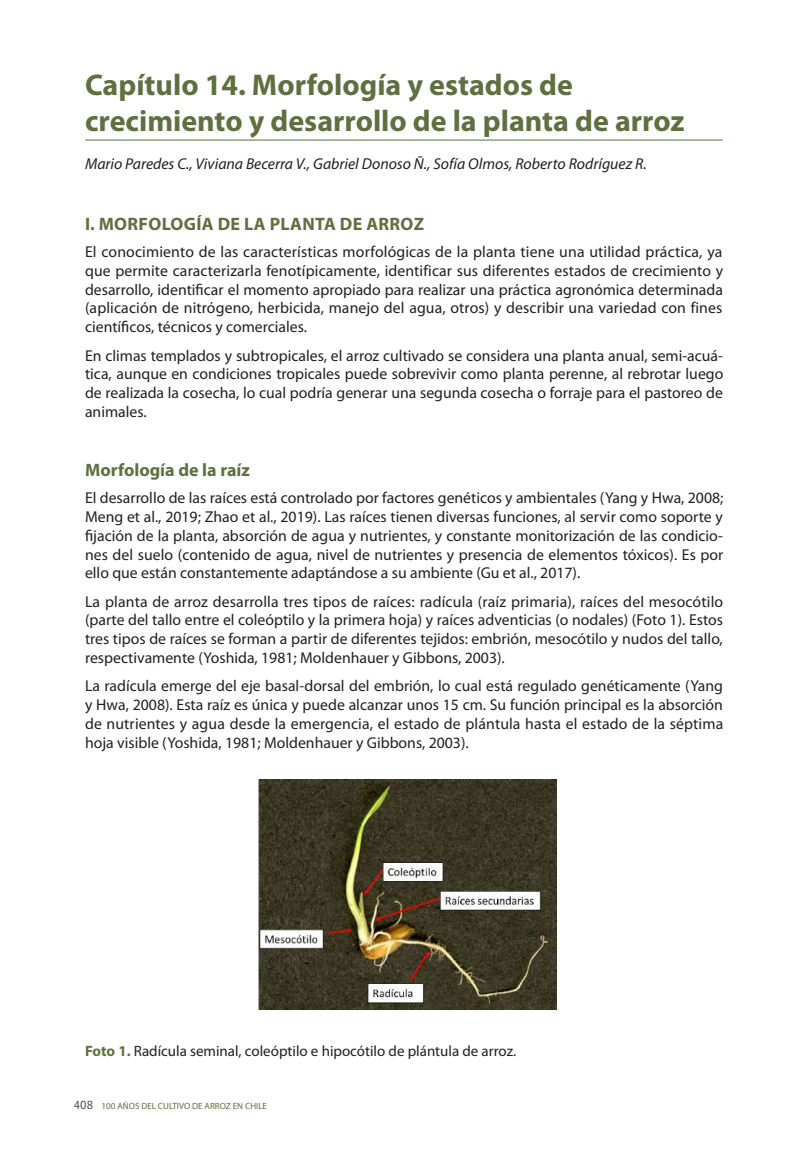
<style>
.page{position:relative;width:808px;height:1149px;background:#fff}
.page>*{position:absolute;margin:0;border:0;box-sizing:border-box;transform-origin:0 0}
.t1{font:700 30px/36.3px "Myriad Pro";color:#5f7040}
.t2{font:700 18px "Myriad Pro";letter-spacing:.02em;color:#5f7040}
.t3{font:700 18px "Myriad Pro";color:#5f7040}
.t4{font:15.75px/18.9px "Myriad Pro";color:#231f20;text-align:justify}
.t5{font:italic 15.75px "Myriad Pro";color:#231f20}
.t6{font:15px "Myriad Pro";color:#231f20}
.t7{font:9px "Myriad Pro";color:#5f7040}
.s1{font-weight:700;color:#5f7040}
.s2{font-family:"gob CL";font-size:12px;color:#3e3e3f}
</style>
<div class="page">
<img style="left:258px;top:779px;width:298px;height:230px">
<hr style="left:85px;top:140px;width:638px;height:1px;background:#5f7040">
<h1 class="t1" style="left:85px;top:66px;width:601px">Capítulo 14. Morfología y estados de crecimiento y desarrollo de la planta de arroz</h1>
<p class="t5" style="left:85px;top:153px;width:563px">Mario Paredes C., Viviana Becerra V., Gabriel Donoso Ñ., Sofía Olmos, Roberto Rodríguez R.</p>
<p class="t2" style="left:85px;top:212px;width:341px">I. MORFOLOGÍA DE LA PLANTA DE ARROZ</p>
<p class="t4" style="left:85px;top:242px;width:640px">El conocimiento de las características morfológicas de la planta tiene una utilidad práctica, ya que permite caracterizarla fenotípicamente, identificar sus diferentes estados de crecimiento y desarrollo, identificar el momento apropiado para realizar una práctica agronómica determinada (aplicación de nitrógeno, herbicida, manejo del agua, otros) y describir una variedad con fines científicos, técnicos y comerciales.</p>
<p class="t4" style="left:85px;top:345px;width:640px">En climas templados y subtropicales, el arroz cultivado se considera una planta anual, semi-acuá&shy;tica, aunque en condiciones tropicales puede sobrevivir como planta perenne, al rebrotar luego de realizada la cosecha, lo cual podría generar una segunda cosecha o forraje para el pastoreo de animales.</p>
<p class="t3" style="left:85px;top:458px;width:166px">Morfología de la raíz</p>
<p class="t4" style="left:85px;top:487px;width:640px">El desarrollo de las raíces está controlado por factores genéticos y ambientales (Yang y Hwa, 2008; Meng et al., 2019; Zhao et al., 2019). Las raíces tienen diversas funciones, al servir como soporte y fijación de la planta, absorción de agua y nutrientes, y constante monitorización de las condicio&shy;nes del suelo (contenido de agua, nivel de nutrientes y presencia de elementos tóxicos). Es por ello que están constantemente adaptándose a su ambiente (Gu et al., 2017).</p>
<p class="t4" style="left:85px;top:591px;width:640px">La planta de arroz desarrolla tres tipos de raíces: radícula (raíz primaria), raíces del mesocótilo (parte del tallo entre el coleóptilo y la primera hoja) y raíces adventicias (o nodales) (Foto 1). Estos tres tipos de raíces se forman a partir de diferentes tejidos: embrión, mesocótilo y nudos del tallo, respectivamente (Yoshida, 1981; Moldenhauer y Gibbons, 2003).</p>
<p class="t4" style="left:85px;top:676px;width:640px">La radícula emerge del eje basal-dorsal del embrión, lo cual está regulado genéticamente (Yang y Hwa, 2008). Esta raíz es única y puede alcanzar unos 15 cm. Su función principal es la absorción de nutrientes y agua desde la emergencia, el estado de plántula hasta el estado de la séptima hoja visible (Yoshida, 1981; Moldenhauer y Gibbons, 2003).</p>
<p class="t6" style="left:85px;top:1040px;width:433px"><span class="s1">Foto 1.</span> Radícula seminal, coleóptilo e hipocótilo de plántula de arroz.</p>
<p class="t7" style="left:74px;top:1099px;width:195px"><span class="s2">408</span> 100 AÑOS DEL CULTIVO DE ARROZ EN CHILE</p>
</div>
